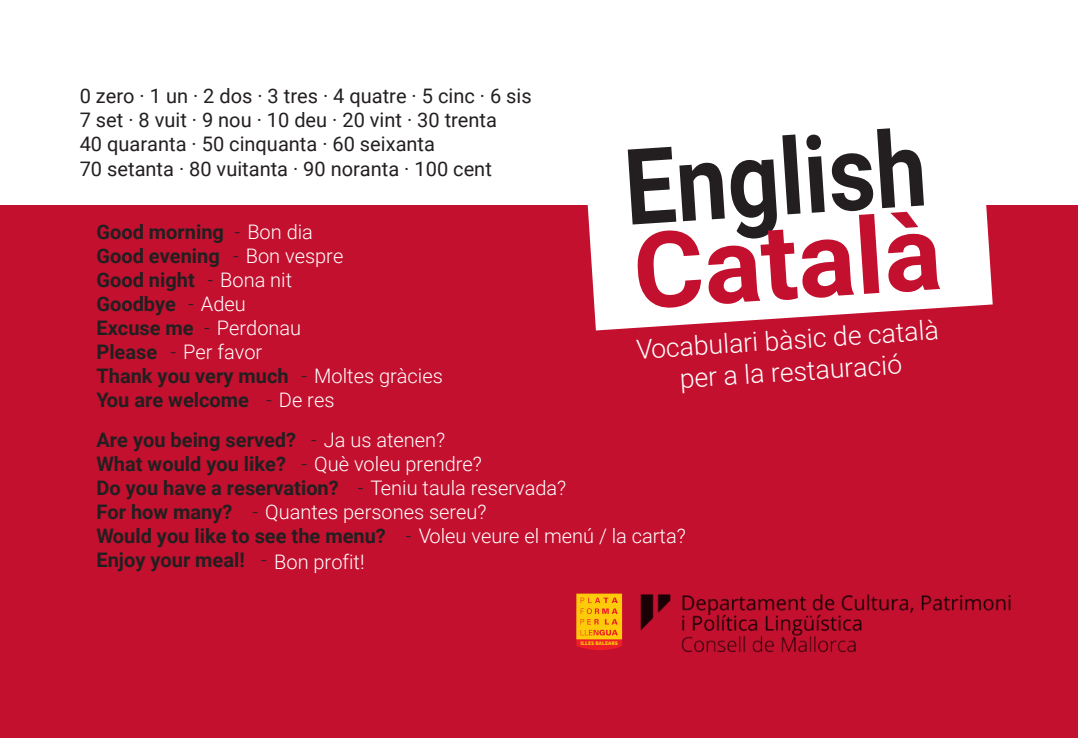
<style>
.page{position:relative;width:1078px;height:738px;background:#fff}
.page>*{position:absolute;margin:0;border:0;box-sizing:border-box;transform-origin:0 0}
.t1{font:700 105.6px "Roboto";color:#231f20;scale:.87 1}
.t2{font:700 105.6px "Roboto";color:#c3102f}
.t3{font:300 26.4px/32px "Roboto";color:#fff;text-align:center}
.t4{font:700 20px/24px "Roboto";color:#231f20}
.t5{font:20px/24px "Roboto";color:#231f20}
.t6{font:300 20px "Roboto";color:#fff}
.t7{font:900 5.6px "Source Sans Pro";color:#fdcb0a}
.s1{font-weight:300}
.s2{font-weight:300;color:#fff}
</style>
<div class="page">
<div style="left:0;top:62px;width:1077px;height:675px;background:#c3102f"></div>
<div style="left:0;top:0;width:1077px;height:204px;background:#fff"></div>
<svg style="left:583px;top:204px;width:409px;height:126px;background:#f7e1e5"></svg>
<div style="left:576px;top:593px;width:46px;height:45px;background:#fdcb0a"></div>
<svg style="left:576px;top:597px;width:46px;height:53px"></svg>
<img style="left:640px;top:594px;width:371px;height:59px">
<p class="t5" style="left:80px;top:83px;width:453px">0 zero · 1 un · 2 dos · 3 tres · 4 quatre · 5 cinc · 6 sis 7 set · 8 vuit · 9 nou · 10 deu · 20 vint · 30 trenta<br>40 quaranta · 50 cinquanta · 60 seixanta<br>70 setanta · 80 vuitanta · 90 noranta · 100 cent</p>
<h1 class="t1" style="left:619px;top:114px;width:349px;rotate:-4deg">English</h1>
<h1 class="t2" style="left:628px;top:198px;width:310px;rotate:-4deg">Català</h1>
<p class="t4" style="left:96px;top:218px;width:348px">Good morning <span class="s1">-</span> <span class="s2">Bon dia<br></span>Good evening <span class="s1">-</span> <span class="s2">Bon vespre<br></span>Good night <span class="s1">-</span> <span class="s2">Bona nit<br></span>Goodbye <span class="s1">-</span> <span class="s2">Adeu<br></span>Excuse me <span class="s1">-</span> <span class="s2">Perdonau<br></span>Please <span class="s1">-</span> <span class="s2">Per favor<br></span>Thank you very much <span class="s1">-</span> <span class="s2">Moltes gràcies<br></span>You are welcome <span class="s1">-</span> <span class="s2">De res</span></p>
<p class="t4" style="left:96px;top:426px;width:590px">Are you being served? <span class="s1">-</span> <span class="s2">Ja us atenen?<br></span>What would you like? <span class="s1">-</span> <span class="s2">Què voleu prendre?<br></span>Do you have a reservation? <span class="s1">-</span> <span class="s2">Teniu taula reservada?<br></span>For how many? <span class="s1">-</span> <span class="s2">Quantes persones sereu?<br></span>Would you like to see the menu? <span class="s1">-</span> <span class="s2">Voleu veure el menú / la carta?<br></span>Enjoy your meal! <span class="s1">-</span></p>
<h2 class="t3" style="left:635px;top:333px;width:304px;rotate:-4deg">Vocabulari bàsic de català per a la restauració</h2>
<p class="t6" style="left:274px;top:547px;width:92px">Bon profit!</p>
<p class="t7" style="left:580px;top:639px;width:39px">ILLES BALEARS</p>
</div>
